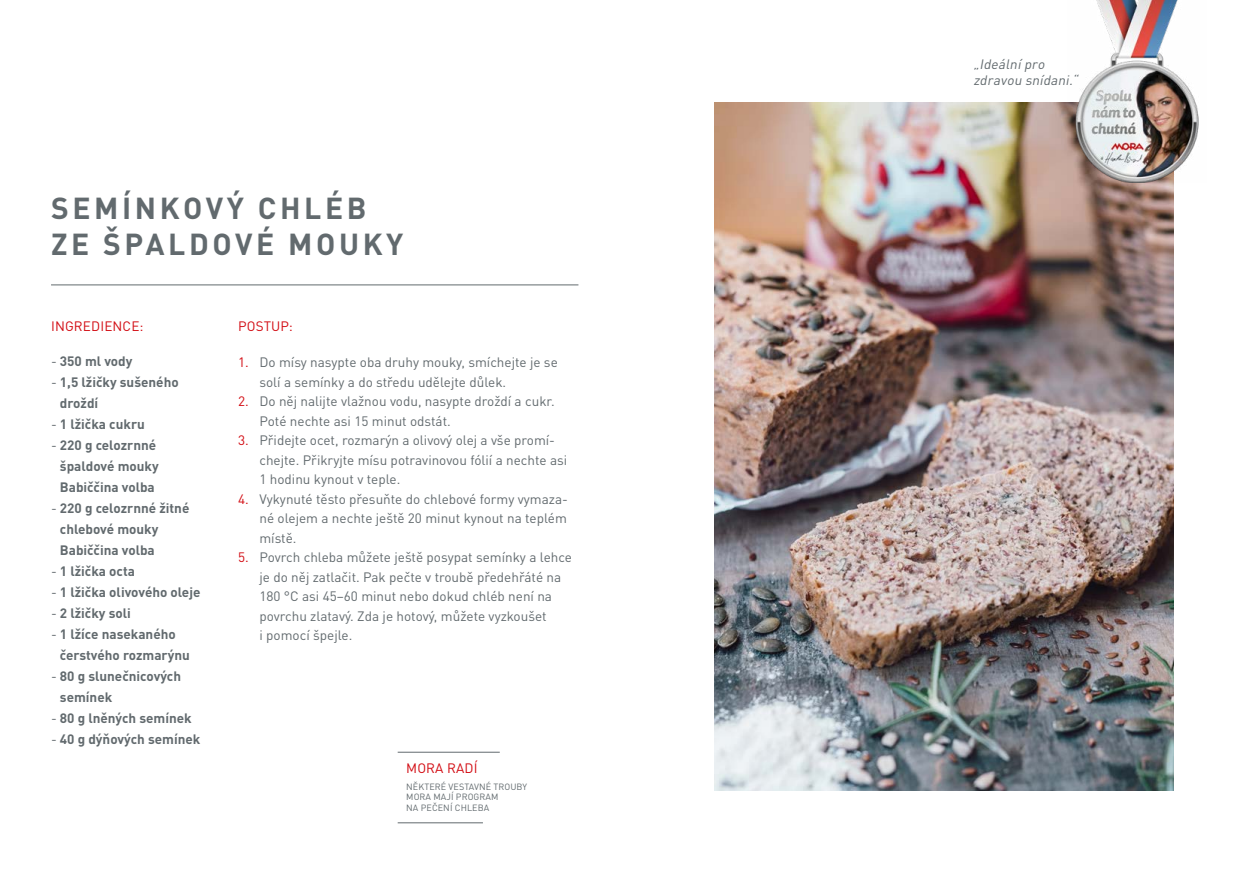
<style>
.page{position:relative;width:1259px;height:893px;background:#fff}
.page>*{position:absolute;margin:0;border:0;box-sizing:border-box;transform-origin:0 0}
.t1{font:700 30px/36px "DIN Pro";letter-spacing:.12em;color:#626a6e}
.t2{font:13.5px/19.5px "DIN Pro";color:#626a6e}
.t3{font:700 13.5px/21px "DIN Pro";color:#626a6e}
.t4{font:13.5px "DIN Pro";letter-spacing:.01em;color:#d20a11}
.t5{font:italic 13.5px/16.2px "DIN Pro";color:#626a6e}
.t6{font:9px/10.8px "DIN Pro";letter-spacing:.01em;color:#626a6e}
.s1{font-weight:400}
.s2{color:#d20a11}
</style>
<div class="page">
<img style="left:714px;top:102px;width:460px;height:689px">
<hr style="left:398px;top:752px;width:102px;height:1px;background:#626a6e">
<hr style="left:398px;top:822px;width:85px;height:1px;background:#626a6e">
<img style="left:1067px;top:0;width:132px;height:183px">
<hr style="left:51px;top:285px;width:527px;height:1px;background:#626a6e">
<h1 class="t1" style="left:51px;top:188px;width:354px">SEMÍNKOVÝ CHLÉB<br>ZE ŠPALDOVÉ MOUKY</h1>
<p class="t4" style="left:51px;top:316px;width:94px">INGREDIENCE:</p>
<p class="t3" style="left:51px;top:350px;width:83px"><span class="s1">-</span> 350 ml vody</p>
<p class="t3" style="left:60px;top:371px;width:120px;text-indent:-9px"><span class="s1">-</span> 1,5 lžičky sušeného droždí</p>
<p class="t3" style="left:51px;top:413px;width:95px"><span class="s1">-</span> 1 lžička cukru</p>
<p class="t3" style="left:60px;top:434px;width:100px;text-indent:-9px"><span class="s1">-</span> 220 g celozrnné špaldové mouky<br>Babiččina volba</p>
<p class="t3" style="left:60px;top:497px;width:131px;text-indent:-9px"><span class="s1">-</span> 220 g celozrnné žitné chlebové mouky<br>Babiččina volba</p>
<p class="t3" style="left:51px;top:560px;width:85px"><span class="s1">-</span> 1 lžička octa</p>
<p class="t3" style="left:51px;top:581px;width:151px"><span class="s1">-</span> 1 lžička olivového oleje</p>
<p class="t3" style="left:51px;top:602px;width:81px"><span class="s1">-</span> 2 lžičky soli</p>
<p class="t3" style="left:60px;top:623px;width:131px;text-indent:-9px"><span class="s1">-</span> 1 lžíce nasekaného čerstvého rozmarýnu</p>
<p class="t3" style="left:60px;top:665px;width:123px;text-indent:-9px"><span class="s1">-</span> 80 g slunečnicových semínek</p>
<p class="t3" style="left:51px;top:707px;width:142px"><span class="s1">-</span> 80 g lněných semínek</p>
<p class="t3" style="left:51px;top:728px;width:151px"><span class="s1">-</span> 40 g dýňových semínek</p>
<p class="t4" style="left:238px;top:316px;width:56px">POSTUP:</p>
<p class="t2" style="left:259px;top:351px;width:300px;text-indent:-21px"><span class="s2">1.</span> Do mísy nasypte oba druhy mouky, smíchejte je se solí a semínky a do středu udělejte důlek.</p>
<p class="t2" style="left:259px;top:390px;width:297px;text-indent:-21px"><span class="s2">2.</span> Do něj nalijte vlažnou vodu, nasypte droždí a cukr.<br>Poté nechte asi 15 minut odstát.</p>
<p class="t2" style="left:259px;top:429px;width:309px;text-indent:-21px"><span class="s2">3.</span> Přidejte ocet, rozmarýn a olivový olej a vše promí&shy;chejte. Přikryjte mísu potravinovou fólií a nechte asi<br>1 hodinu kynout v teple.</p>
<p class="t2" style="left:259px;top:488px;width:310px;text-align:justify;text-indent:-21px"><span class="s2">4.</span> Vykynuté těsto přesuňte do chlebové formy vymaza&shy;né olejem a nechte ještě 20 minut kynout na teplém místě.</p>
<p class="t2" style="left:259px;top:546px;width:314px;text-indent:-21px"><span class="s2">5.</span> Povrch chleba můžete ještě posypat semínky a lehce je do něj zatlačit. Pak pečte v troubě předehřáté na 180 °C asi 45–60 minut nebo dokud chléb není na povrchu zlatavý. Zda je hotový, můžete vyzkoušet<br>i pomocí špejle.</p>
<p class="t4" style="left:406px;top:757px;width:73px">MORA RADÍ</p>
<p class="t6" style="left:406px;top:780px;width:122px">NĚKTERÉ VESTAVNÉ TROUBY<br>MORA MAJÍ PROGRAM<br>NA PEČENÍ CHLEBA</p>
<p class="t5" style="left:973px;top:55px;width:109px">„Ideálnípro zdravou snídani.“</p>
</div>
